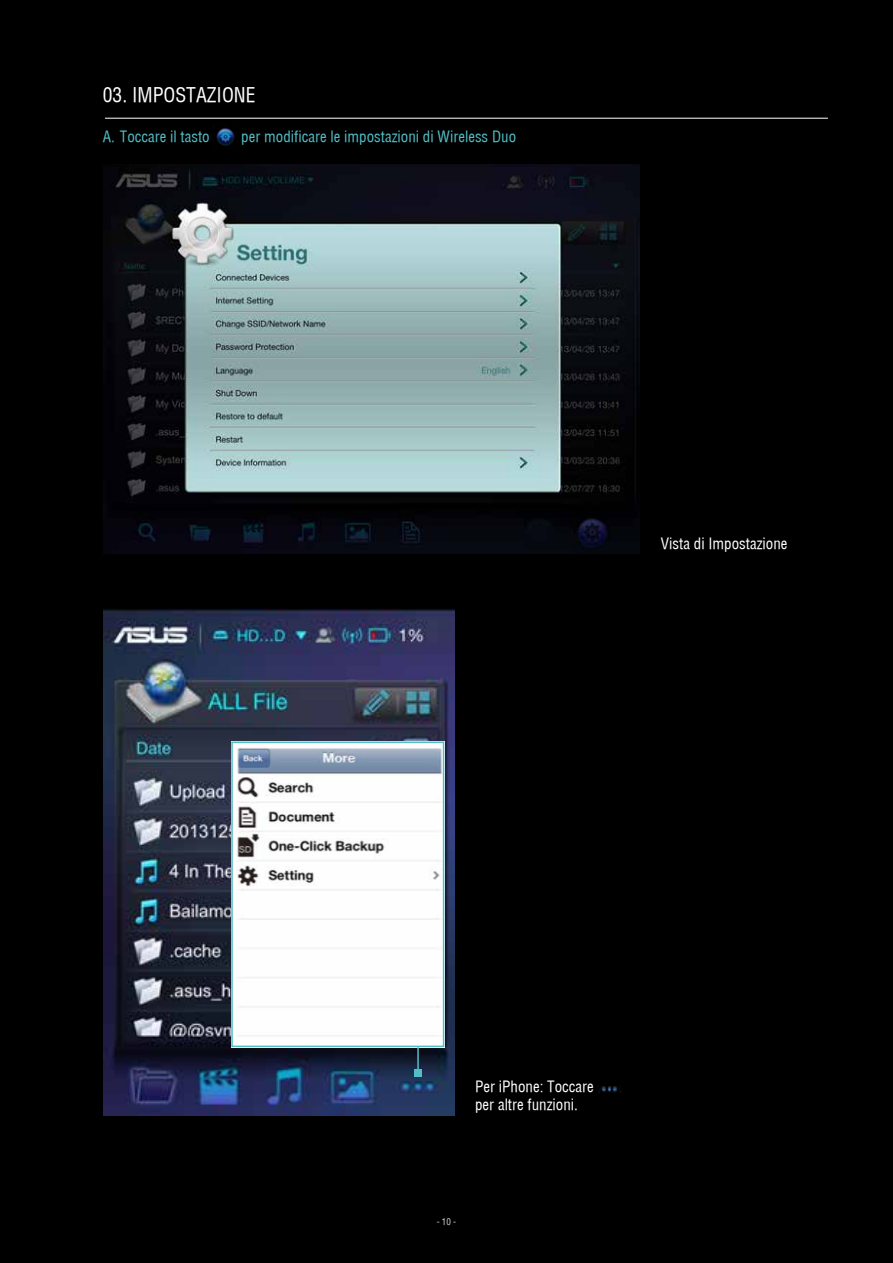
<style>
.page{position:relative;width:893px;height:1263px;background:#000}
.page>*{position:absolute;margin:0;border:0;box-sizing:border-box;transform-origin:0 0}
.t1{font:19.5px "Helvetica Cond";color:#fff}
.t2{font:15px "Helvetica Cond";color:#52bec6}
.t3{font:15px/18px "Helvetica Cond";color:#fff}
.t4{font:9px "Helvetica Cond";color:#d3d3d4}
</style>
<div class="page">
<img style="left:216px;top:128px;width:19px;height:18px">
<img style="left:103px;top:164px;width:537px;height:390px">
<hr style="left:105px;top:118px;width:723px;height:1px;background:#fff">
<img style="left:104px;top:608px;width:350px;height:508px">
<img style="left:234px;top:744px;width:207px;height:300px">
<div style="left:231px;top:741px;width:213px;height:306px;border:2px solid #52bec6"></div>
<hr style="left:417px;top:1047px;width:2px;height:22px;background:#52bec6">
<div style="left:415px;top:1069px;width:7px;height:7px;background:#52bec6"></div>
<img style="left:598px;top:1086px;width:23px;height:6px">
<h1 class="t1" style="left:103px;top:83px;width:47px">03. Impostazione</h1>
<p class="t2" style="left:103px;top:127px;width:108px">A. Toccare il tasto</p>
<p class="t2" style="left:241px;top:127px;width:276px">per modificare le impostazioni di Wireless Duo</p>
<p class="t3" style="left:661px;top:534px;width:128px">Vista di Impostazione</p>
<p class="t3" style="left:475px;top:1077px;width:120px">Per iPhone: Toccare per altre funzioni.</p>
<p class="t4" style="left:437px;top:1216px;width:21px">- 10 -</p>
</div>
